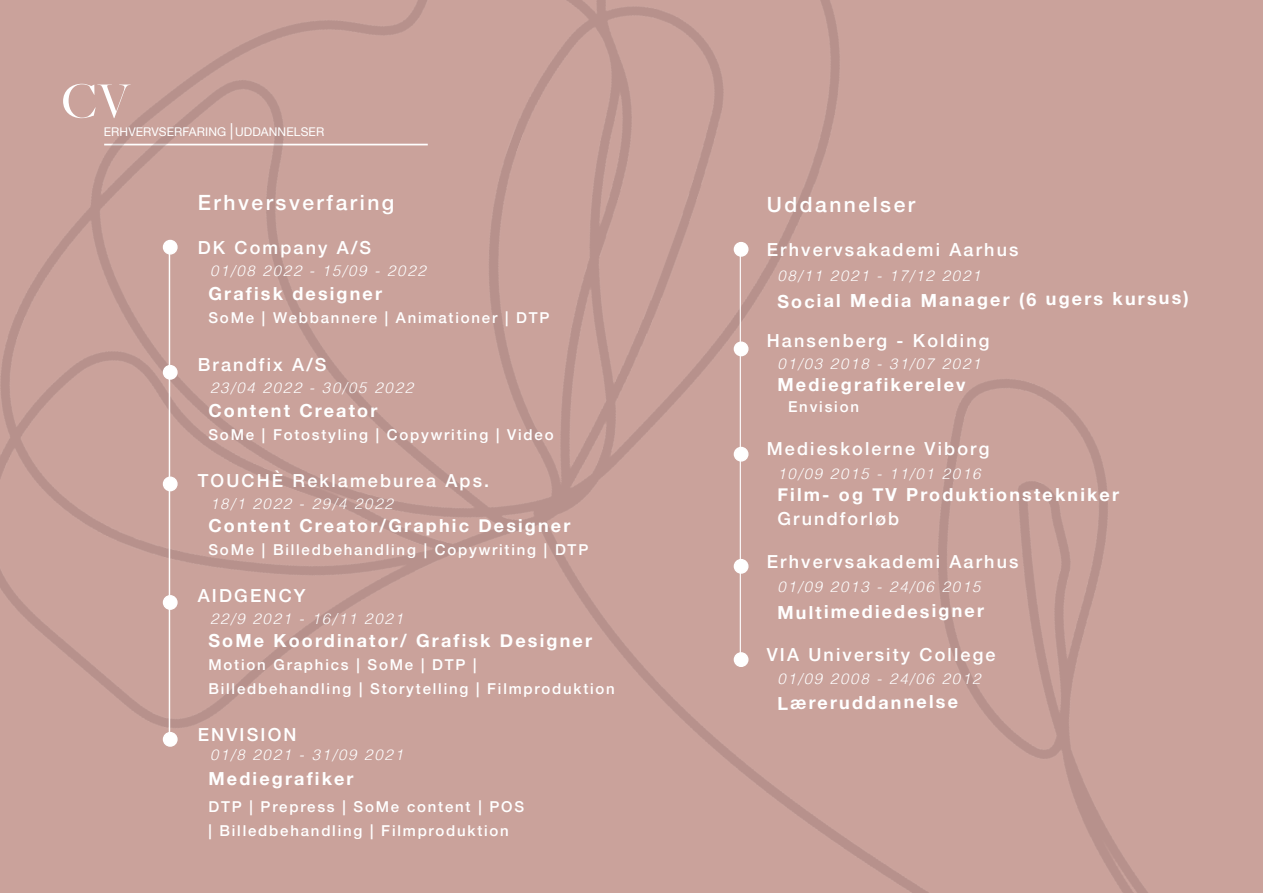
<style>
.page{position:relative;width:1263px;height:893px;background:#caa29b}
.page>*{position:absolute;margin:0;border:0;box-sizing:border-box;transform-origin:0 0}
.t1{font:500 52.5px "Freight Big Pro";color:#fff}
.Kompetencer{font:500 21px "Helvetica Neue";letter-spacing:.12em;color:#fff}
.Kompetencer-2{font:700 18px/24px "Helvetica Neue";letter-spacing:.12em;color:#fff}
.Kompetencer-3{font:500 18px "Helvetica Neue";letter-spacing:.12em;color:#fff}
.Kompetencer-4{font:500 15px "Helvetica Neue";letter-spacing:.12em;color:#fff}
.Kompetencer-5{font:italic 300 15px "Helvetica";letter-spacing:.12em;color:#fff}
.Kompetencer-6{font:12px "Helvetica Neue";letter-spacing:.01em;color:#fff}
.s1{font-size:16.5px}
.s2{font-weight:500}
</style>
<div class="page">
<hr style="left:169px;top:245px;width:1px;height:499px;background:#fff">
<div style="left:163px;top:240px;width:14px;height:14px;background:#fff;border-radius:50%"></div>
<div style="left:163px;top:240px;width:15px;height:15px;border:1px solid #fff;border-radius:50%"></div>
<div style="left:163px;top:366px;width:14px;height:13px;background:#fff;border-radius:50%"></div>
<div style="left:163px;top:365px;width:15px;height:15px;border:1px solid #fff;border-radius:50%"></div>
<div style="left:163px;top:477px;width:14px;height:14px;background:#fff;border-radius:50%"></div>
<div style="left:163px;top:476px;width:15px;height:15px;border:1px solid #fff;border-radius:50%"></div>
<div style="left:163px;top:596px;width:14px;height:13px;background:#fff;border-radius:50%"></div>
<div style="left:163px;top:595px;width:15px;height:15px;border:1px solid #fff;border-radius:50%"></div>
<div style="left:163px;top:733px;width:14px;height:13px;background:#fff;border-radius:50%"></div>
<div style="left:163px;top:732px;width:15px;height:15px;border:1px solid #fff;border-radius:50%"></div>
<hr style="left:740px;top:247px;width:1px;height:410px;background:#fff">
<div style="left:734px;top:243px;width:14px;height:13px;background:#fff;border-radius:50%"></div>
<div style="left:734px;top:242px;width:14px;height:15px;border:1px solid #fff;border-radius:50%"></div>
<div style="left:734px;top:342px;width:14px;height:14px;background:#fff;border-radius:50%"></div>
<div style="left:734px;top:341px;width:14px;height:15px;border:1px solid #fff;border-radius:50%"></div>
<div style="left:734px;top:447px;width:14px;height:14px;background:#fff;border-radius:50%"></div>
<div style="left:734px;top:447px;width:14px;height:15px;border:1px solid #fff;border-radius:50%"></div>
<div style="left:734px;top:560px;width:14px;height:13px;background:#fff;border-radius:50%"></div>
<div style="left:734px;top:559px;width:14px;height:15px;border:1px solid #fff;border-radius:50%"></div>
<div style="left:734px;top:653px;width:14px;height:13px;background:#fff;border-radius:50%"></div>
<div style="left:734px;top:652px;width:14px;height:15px;border:1px solid #fff;border-radius:50%"></div>
<h1 class="t1" style="left:62px;top:66px;width:70px">CV</h1>
<p class="Kompetencer-6" style="left:104px;top:123px;width:222px">ERHVERVSERFARING <span class="s1">|</span>UDDANNELSER</p>
<p class="Kompetencer" style="left:198px;top:186px;width:198px">Erhversverfaring</p>
<p class="Kompetencer" style="left:767px;top:188px;width:150px">Uddannelser</p>
<p class="Kompetencer-3" style="left:198px;top:233px;width:175px">DK Company A/S</p>
<p class="Kompetencer-2" style="left:208px;top:282px;width:175px">Grafisk designer</p>
<p class="Kompetencer-4" style="left:208px;top:305px;width:342px">SoMe | Webbannere | Animationer | DTP</p>
<p class="Kompetencer-5" style="left:210px;top:258px;width:217px">01/08 2022 - 15/09 - 2022</p>
<p class="Kompetencer-3" style="left:198px;top:350px;width:130px">Brandfix A/S</p>
<p class="Kompetencer-2" style="left:208px;top:399px;width:170px">Content Creator</p>
<p class="Kompetencer-4" style="left:208px;top:422px;width:347px">SoMe | Fotostyling | Copywriting | Video</p>
<p class="Kompetencer-5" style="left:210px;top:375px;width:205px">23/04 2022 - 30/05 2022</p>
<p class="Kompetencer-3" style="left:198px;top:466px;width:293px">TOUCHÈ Reklameburea Aps.</p>
<p class="Kompetencer-2" style="left:208px;top:514px;width:363px">Content Creator/Graphic Designer</p>
<p class="Kompetencer-4" style="left:208px;top:537px;width:381px">SoMe | Billedbehandling | Copywriting | DTP</p>
<p class="Kompetencer-5" style="left:210px;top:490px;width:184px">18/1 2022 - 29/4 2022</p>
<p class="Kompetencer-3" style="left:198px;top:581px;width:109px">AIDGENCY</p>
<p class="Kompetencer-2" style="left:208px;top:629px;width:385px">SoMe Koordinator/ Grafisk Designer</p>
<p class="Kompetencer-4" style="left:208px;top:653px;width:270px">Motion Graphics | SoMe | DTP |</p>
<p class="Kompetencer-4" style="left:208px;top:677px;width:408px">Billedbehandling | Storytelling | Filmproduktion</p>
<p class="Kompetencer-5" style="left:210px;top:606px;width:194px">22/9 2021 - 16/11 2021</p>
<p class="Kompetencer-3" style="left:198px;top:720px;width:100px">ENVISION</p>
<p class="Kompetencer-2" style="left:208px;top:767px;width:147px">Mediegrafiker</p>
<p class="Kompetencer-4" style="left:208px;top:794px;width:317px">DTP | Prepress | SoMe content | POS</p>
<p class="Kompetencer-4" style="left:208px;top:818px;width:302px">| Billedbehandling | Filmproduktion</p>
<p class="Kompetencer-5" style="left:210px;top:742px;width:194px">01/8 2021 - 31/09 2021</p>
<p class="Kompetencer-3" style="left:767px;top:236px;width:253px">Erhvervsakademi Aarhus</p>
<p class="Kompetencer-2" style="left:777px;top:288px;width:413px">Social Media Manager (6 ugers kursus)</p>
<p class="Kompetencer-5" style="left:777px;top:263px;width:205px">08/11 2021 - 17/12 2021</p>
<p class="Kompetencer-3" style="left:767px;top:326px;width:224px">Hansenberg - Kolding</p>
<p class="Kompetencer-2" style="left:777px;top:373px;width:190px">Mediegrafikerelev</p>
<p class="Kompetencer-4" style="left:788px;top:395px;width:72px">Envision</p>
<p class="Kompetencer-5" style="left:777px;top:351px;width:205px">01/03 2018 - 31/07 2021</p>
<p class="Kompetencer-3" style="left:767px;top:434px;width:224px">Medieskolerne Viborg</p>
<p class="Kompetencer-2" style="left:777px;top:483px;width:343px">Film- og TV Produktionstekniker<br><span class="s2">Grundforløb</span></p>
<p class="Kompetencer-5" style="left:777px;top:461px;width:205px">10/09 2015 - 11/01 2016</p>
<p class="Kompetencer-3" style="left:767px;top:547px;width:253px">Erhvervsakademi Aarhus</p>
<p class="Kompetencer-2" style="left:777px;top:600px;width:208px">Multimediedesigner</p>
<p class="Kompetencer-5" style="left:777px;top:574px;width:205px">01/09 2013 - 24/06 2015</p>
<p class="Kompetencer-3" style="left:767px;top:641px;width:230px">VIA University College</p>
<p class="Kompetencer-2" style="left:777px;top:691px;width:182px">Læreruddannelse</p>
<p class="Kompetencer-5" style="left:777px;top:666px;width:205px">01/09 2008 - 24/06 2012</p>
</div>
